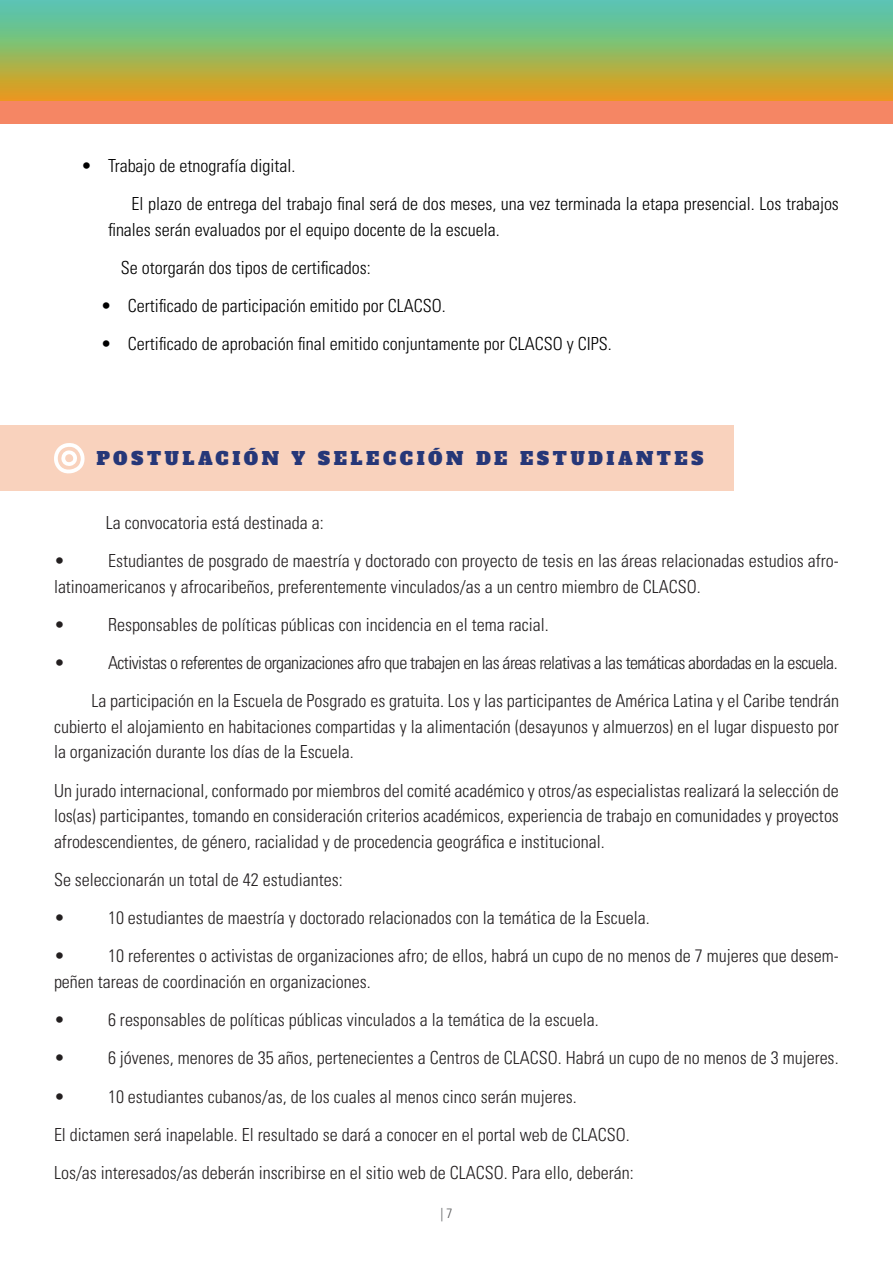
<style>
.page{position:relative;width:893px;height:1263px;background:#fff}
.page>*{position:absolute;margin:0;border:0;box-sizing:border-box;transform-origin:0 0}
.t1{font:300 condensed 18px/25.5px "Univers LT Std";color:#231f20}
.t2{font:300 condensed 18px/38.2px "Univers LT Std";color:#000001}
.t3{font:300 condensed 18px/38.2px "Univers LT Std";letter-spacing:-.03em;color:#231f20;text-align:right}
.t4{font:18px "Alfa Slab One";letter-spacing:.2em;color:#263778}
.t5{font:300 condensed 13.5px "Univers LT Std";color:#57585a}
</style>
<div class="page">
<svg style="left:0;top:0;width:893px;height:101px;background:#95b566"></svg>
<div style="left:0;top:101px;width:893px;height:22px;background:#f58664"></div>
<div style="left:0;top:425px;width:733px;height:66px;background:#f9d2bd"></div>
<svg style="left:54px;top:443px;width:31px;height:31px"></svg>
<p class="t2" style="left:132px;top:146px;width:709px;text-indent:-51px">• Trabajo de etnografía digital.<br>El plazo de entrega del trabajo final será de dos meses, una vez terminada la etapa presencial. Los trabajos</p>
<p class="t2" style="left:121px;top:210px;width:380px;text-indent:-13px">finales serán evaluados por el equipo docente de la escuela.<br>Se otorgarán dos tipos de certificados:</p>
<p class="t2" style="left:101px;top:287px;width:346px">• Certificado de participación emitido por CLACSO.</p>
<p class="t2" style="left:101px;top:325px;width:512px">• Certificado de aprobación final emitido conjuntamente por CLACSO y CIPS.</p>
<p class="t4" style="left:97px;top:446px;width:608px">POSTULACIÓN Y SELECCIÓN DE ESTUDIANTES</p>
<p class="t1" style="left:106px;top:510px;width:219px">La convocatoria está destinada a:</p>
<p class="t1" style="left:54px;top:548px;width:786px">• Estudiantes de posgrado de maestría y doctorado con proyecto de tesis en las áreas relacionadas estudios afro&shy;latinoamericanos y afrocaribeños, preferentemente vinculados/as a un centro miembro de CLACSO.</p>
<p class="t1" style="left:54px;top:612px;width:496px">• Responsables de políticas públicas con incidencia en el tema racial.</p>
<p class="t3" style="left:54px;top:644px;width:786px">• Activistas o referentes de organizaciones afro que trabajen en las áreas relativas a las temáticas abordadas en la escuela.<br>La participación en la Escuela de Posgrado es gratuita. Los y las participantes de América Latina y el Caribe tendrán</p>
<p class="t1" style="left:54px;top:714px;width:786px">cubierto el alojamiento en habitaciones compartidas y la alimentación (desayunos y almuerzos) en el lugar dispuesto por la organización durante los días de la Escuela.</p>
<p class="t1" style="left:54px;top:777px;width:786px;text-align:justify">Un jurado internacional, conformado por miembros del comité académico y otros/as especialistas realizará la selección de los(as) participantes, tomando en consideración criterios académicos, experiencia de trabajo en comunidades y proyectos afrodescendientes, de género, racialidad y de procedencia geográfica e institucional.</p>
<p class="t1" style="left:54px;top:867px;width:290px">Se seleccionarán un total de 42 estudiantes:</p>
<p class="t1" style="left:54px;top:905px;width:597px">• 10 estudiantes de maestría y doctorado relacionados con la temática de la Escuela.</p>
<p class="t1" style="left:54px;top:943px;width:786px">• 10 referentes o activistas de organizaciones afro; de ellos, habrá un cupo de no menos de 7 mujeres que desem&shy;peñen tareas de coordinación en organizaciones.</p>
<p class="t1" style="left:54px;top:1007px;width:546px">• 6 responsables de políticas públicas vinculados a la temática de la escuela.</p>
<p class="t1" style="left:54px;top:1045px;width:786px">• 6 jóvenes, menores de 35 años, pertenecientes a Centros de CLACSO. Habrá un cupo de no menos de 3 mujeres.</p>
<p class="t1" style="left:54px;top:1077px;width:581px;line-height:38.2px">• 10 estudiantes cubanos/as, de los cuales al menos cinco serán mujeres.<br>El dictamen será inapelable. El resultado se dará a conocer en el portal web de CLACSO.<br>Los/as interesados/as deberán inscribirse en el sitio web de CLACSO. Para ello, deberán:</p>
<p class="t5" style="left:440px;top:1205px;width:13px">| 7</p>
</div>
